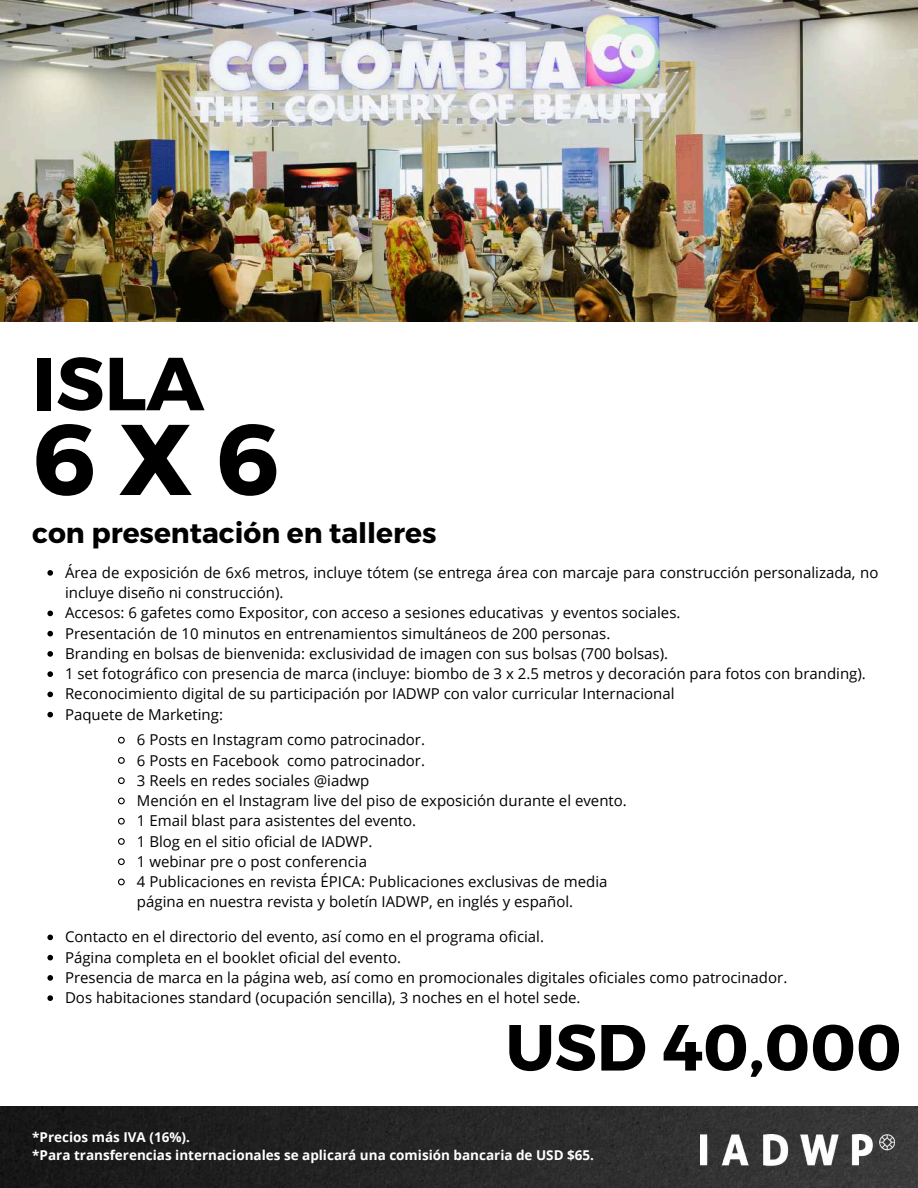
<style>
.page{position:relative;width:918px;height:1188px;background:#fff}
.page>*{position:absolute;margin:0;border:0;box-sizing:border-box;transform-origin:0 0}
.t1{font:700 100.2px "Montserrat";color:#000}
.t2{font:700 75px "Montserrat";color:#000}
.t3{font:700 65.1px "Montserrat";color:#000}
.t4{font:700 28.05px "Montserrat";color:#000}
.t5{font:15px/20.2px "Open Sans";color:#000}
.t6{font:700 13.5px/18px "Open Sans";color:#fff}
</style>
<div class="page">
<img style="left:0;top:0;width:918px;height:321px">
<img style="left:0;top:1107px;width:918px;height:81px">
<svg style="left:47px;top:570px;width:6px;height:6px"></svg>
<svg style="left:47px;top:611px;width:6px;height:5px"></svg>
<svg style="left:47px;top:631px;width:6px;height:5px"></svg>
<svg style="left:47px;top:651px;width:6px;height:6px"></svg>
<svg style="left:47px;top:671px;width:6px;height:6px"></svg>
<svg style="left:47px;top:692px;width:6px;height:5px"></svg>
<svg style="left:47px;top:712px;width:6px;height:5px"></svg>
<svg style="left:47px;top:935px;width:6px;height:5px"></svg>
<svg style="left:47px;top:955px;width:6px;height:5px"></svg>
<svg style="left:47px;top:975px;width:6px;height:6px"></svg>
<svg style="left:47px;top:995px;width:6px;height:6px"></svg>
<svg style="left:118px;top:736px;width:7px;height:8px"></svg>
<svg style="left:118px;top:757px;width:7px;height:7px"></svg>
<svg style="left:118px;top:777px;width:7px;height:8px"></svg>
<svg style="left:118px;top:797px;width:7px;height:8px"></svg>
<svg style="left:118px;top:817px;width:7px;height:8px"></svg>
<svg style="left:118px;top:838px;width:7px;height:7px"></svg>
<svg style="left:118px;top:858px;width:7px;height:8px"></svg>
<svg style="left:118px;top:878px;width:7px;height:8px"></svg>
<img style="left:701px;top:1135px;width:193px;height:35px">
<h2 class="t2" style="left:32px;top:335px;width:173px">ISLA</h2>
<h1 class="t1" style="left:32px;top:394px;width:248px">6X6</h1>
<h3 class="t4" style="left:32px;top:515px;width:406px">con presentación en talleres</h3>
<p class="t5" style="left:65px;top:562px;width:815px">Área de exposición de 6x6 metros, incluye tótem (se entrega área con marcaje para construcción personalizada, no incluye diseño ni construcción).<br>Accesos: 6 gafetes como Expositor, con acceso a sesiones educativas y eventos sociales.<br>Presentación de 10 minutos en entrenamientos simultáneos de 200 personas.<br>Branding en bolsas de bienvenida: exclusividad de imagen con sus bolsas (700 bolsas).<br>1 set fotográfico con presencia de marca (incluye: biombo de 3 x 2.5 metros y decoración para fotos con branding).<br>Reconocimiento digital de su participación por IADWP con valor curricular Internacional<br>Paquete de Marketing:</p>
<p class="t5" style="left:137px;top:729px;width:491px">6 Posts en Instagram como patrocinador.<br>6 Posts en Facebook como patrocinador.<br>3 Reels en redes sociales @iadwp<br>Mención en el Instagram live del piso de exposición durante el evento.<br>1 Email blast para asistentes del evento.<br>1 Blog en el sitio oficial de IADWP.<br>1 webinar pre o post conferencia<br>4 Publicaciones en revista ÉPICA: Publicaciones exclusivas de media página en nuestra revista y boletín IADWP, en inglés y español.</p>
<p class="t5" style="left:65px;top:927px;width:724px">Contacto en el directorio del evento, así como en el programa oficial.<br>Página completa en el booklet oficial del evento.<br>Presencia de marca en la página web, así como en promocionales digitales oficiales como patrocinador.<br>Dos habitaciones standard (ocupación sencilla), 3 noches en el hotel sede.</p>
<h3 class="t3" style="left:506px;top:1005px;width:398px">USD 40,000</h3>
<p class="t6" style="left:32px;top:1128px;width:563px">*Precios más IVA (16%).<br>*Para transferencias internacionales se aplicará una comisión bancaria de USD $65.</p>
</div>
